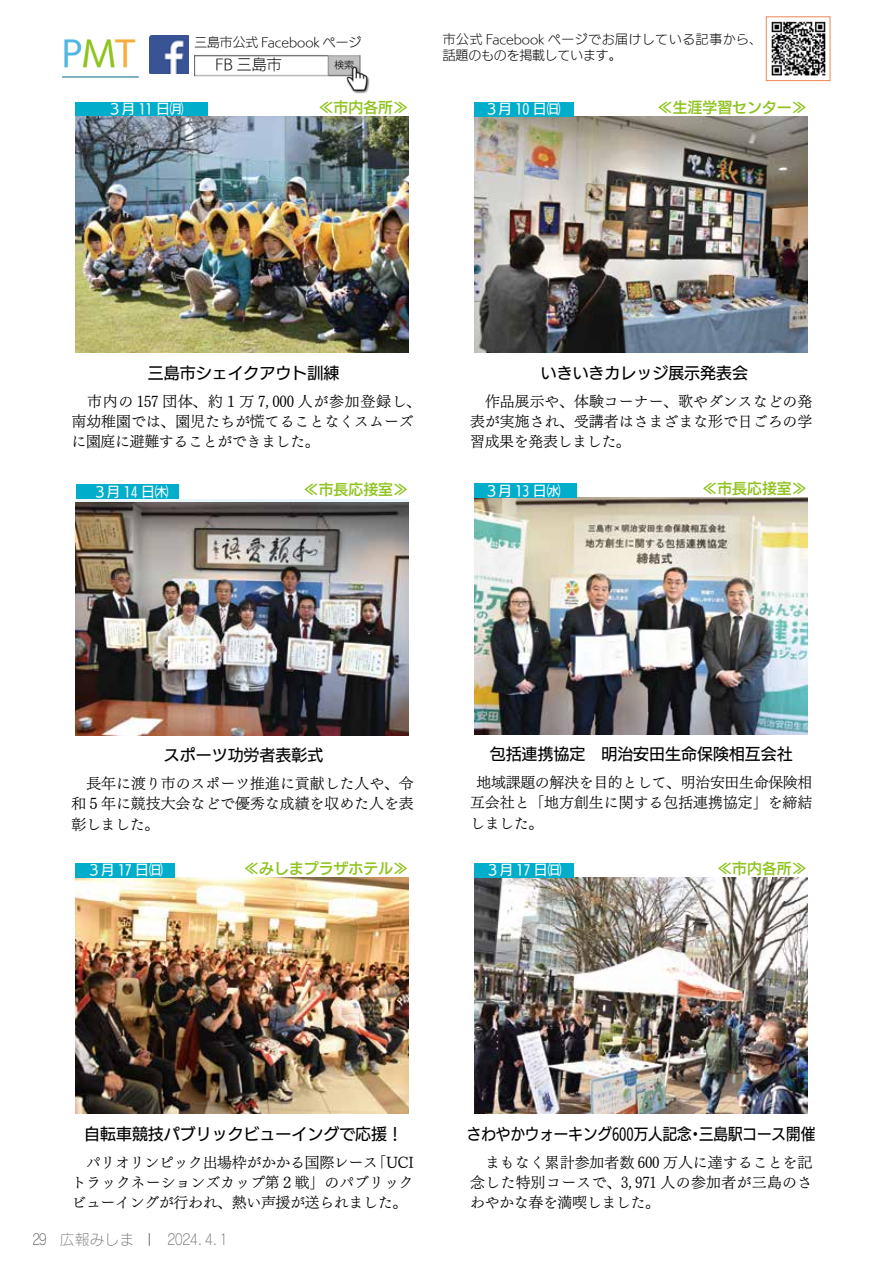
<style>
.page{position:relative;width:893px;height:1263px;background:#fff}
.page>*{position:absolute;margin:0;border:0;box-sizing:border-box;transform-origin:0 0}
.t1{font:34.05px "UD Kakugo Large Pro M";color:#4fb7e2}
.t2{font:15.9px "UD Kakugo Large Pro M";color:#000}
.t3{font:15.9px "UD Kakugo Large Pro M";color:#000;scale:.91 1}
.t4{font:14.85px/20.2px "UD Mincho Pro L";color:#000;text-align:justify}
.t5{font:14.85px "UD Kakugo Large Pro DB";color:#8fc31f}
.t6{font:14.85px "Rodin Cattleya Pro L";color:#727171}
.t7{font:14.85px "UD Kakugo Large Pro L";color:#000}
.t8{font:13.8px "UD Kakugo Large Pro M";color:#fff}
.t9{font:12.75px/15.9px "UD Kakugo Large Pro L";color:#000}
.s1{color:#8fc31f}
.s2{color:#f6ad3c}
.s3{color:#595757}
</style>
<div class="page">
<img style="left:771px;top:21px;width:55px;height:55px">
<div style="left:766px;top:17px;width:64px;height:64px;border:1px solid #ef8459"></div>
<img style="left:474px;top:117px;width:334px;height:236px">
<img style="left:474px;top:498px;width:333px;height:236px">
<img style="left:474px;top:877px;width:334px;height:237px">
<img style="left:75px;top:877px;width:333px;height:237px">
<div style="left:474px;top:102px;width:99px;height:15px;background:#00aecc"></div>
<div style="left:474px;top:483px;width:102px;height:15px;background:#00aecc"></div>
<div style="left:474px;top:863px;width:99px;height:14px;background:#00aecc"></div>
<div style="left:75px;top:102px;width:132px;height:15px;background:#00aecc"></div>
<div style="left:75px;top:863px;width:100px;height:14px;background:#00aecc"></div>
<div style="left:76px;top:484px;width:103px;height:15px;background:#00aecc"></div>
<hr style="left:62px;top:77px;width:77px;height:1px;background:#006583">
<img style="left:149px;top:35px;width:39px;height:39px">
<img style="left:195px;top:55px;width:175px;height:39px">
<img style="left:76px;top:503px;width:333px;height:232px">
<img style="left:75px;top:117px;width:333px;height:236px">
<svg style="left:149px;top:1233px;width:1px;height:13px"></svg>
<h1 class="t1" style="left:62px;top:25px;width:76px">P<span class="s1">M</span><span class="s2">T</span></h1>
<p class="t9" style="left:194px;top:34px;width:168px">三島市公式 Facebook ページ</p>
<p class="t7" style="left:215px;top:52px;width:68px">FB 三島市</p>
<p class="t9" style="left:443px;top:30px;width:320px">市公式 Facebook ページでお届けしている記事から、話題のものを掲載しています。</p>
<p class="t8" style="left:108px;top:98px;width:78px">３月 11 日㈪</p>
<p class="t5" style="left:319px;top:95px;width:91px">≪市内各所≫</p>
<p class="t8" style="left:484px;top:98px;width:78px">３月 10 日㈰</p>
<p class="t5" style="left:658px;top:95px;width:150px">≪生涯学習センター≫</p>
<p class="t2" style="left:148px;top:360px;width:193px">三島市シェイクアウト訓練</p>
<p class="t2" style="left:541px;top:360px;width:209px">いきいきカレッジ展示発表会</p>
<p class="t4" style="left:71px;top:390px;width:351px;text-align:left">　市内の 157 団体、約１万 7,000 人が参加登録し、南幼稚園では、園児たちが慌てることなくスムーズに園庭に避難することができました。　</p>
<p class="t4" style="left:470px;top:390px;width:344px">　作品展示や、体験コーナー、歌やダンスなどの発表が実施され、受講者はさまざまな形で日ごろの学習成果を発表しました。</p>
<p class="t8" style="left:93px;top:480px;width:78px">３月 14 日㈭</p>
<p class="t5" style="left:304px;top:478px;width:106px">≪市長応接室≫</p>
<p class="t8" style="left:484px;top:479px;width:78px">３月 13 日㈬</p>
<p class="t5" style="left:702px;top:476px;width:106px">≪市長応接室≫</p>
<p class="t2" style="left:164px;top:742px;width:161px">スポーツ功労者表彰式</p>
<p class="t2" style="left:490px;top:741px;width:304px">包括連携協定　明治安田生命保険相互会社</p>
<p class="t4" style="left:71px;top:773px;width:344px">　長年に渡り市のスポーツ推進に貢献した人や、令和５年に競技大会などで優秀な成績を収めた人を表彰しました。　</p>
<p class="t4" style="left:470px;top:772px;width:344px;text-indent:7px">地域課題の解決を目的として、明治安田生命保険相互会社と「地方創生に関する包括連携協定」を締結しました。</p>
<p class="t8" style="left:87px;top:859px;width:78px">３月 17 日㈰</p>
<p class="t5" style="left:244px;top:856px;width:165px">≪みしまプラザホテル≫</p>
<p class="t8" style="left:486px;top:859px;width:78px">３月 17 日㈰</p>
<p class="t5" style="left:717px;top:856px;width:91px">≪市内各所≫</p>
<p class="t2" style="left:84px;top:1121px;width:320px">自転車競技パブリックビューイングで応援！</p>
<p class="t4" style="left:71px;top:1151px;width:344px">　パリオリンピック出場枠がかかる国際レース「UCIトラックネーションズカップ第２戦」のパブリックビューイングが行われ、熱い声援が送られました。</p>
<p class="t6" style="left:32px;top:1230px;width:104px"><span class="s3">29</span> 広報みしま</p>
<p class="t6" style="left:168px;top:1230px;width:61px">２０２4．４．1</p>
<p class="t3" style="left:467px;top:1121px;width:384px">さわやかウォーキング600万人記念・三島駅コース開催</p>
<p class="t4" style="left:470px;top:1151px;width:344px">　まもなく累計参加者数 600 万人に達することを記念した特別コースで、3,971 人の参加者が三島のさわやかな春を満喫しました。</p>
</div>
